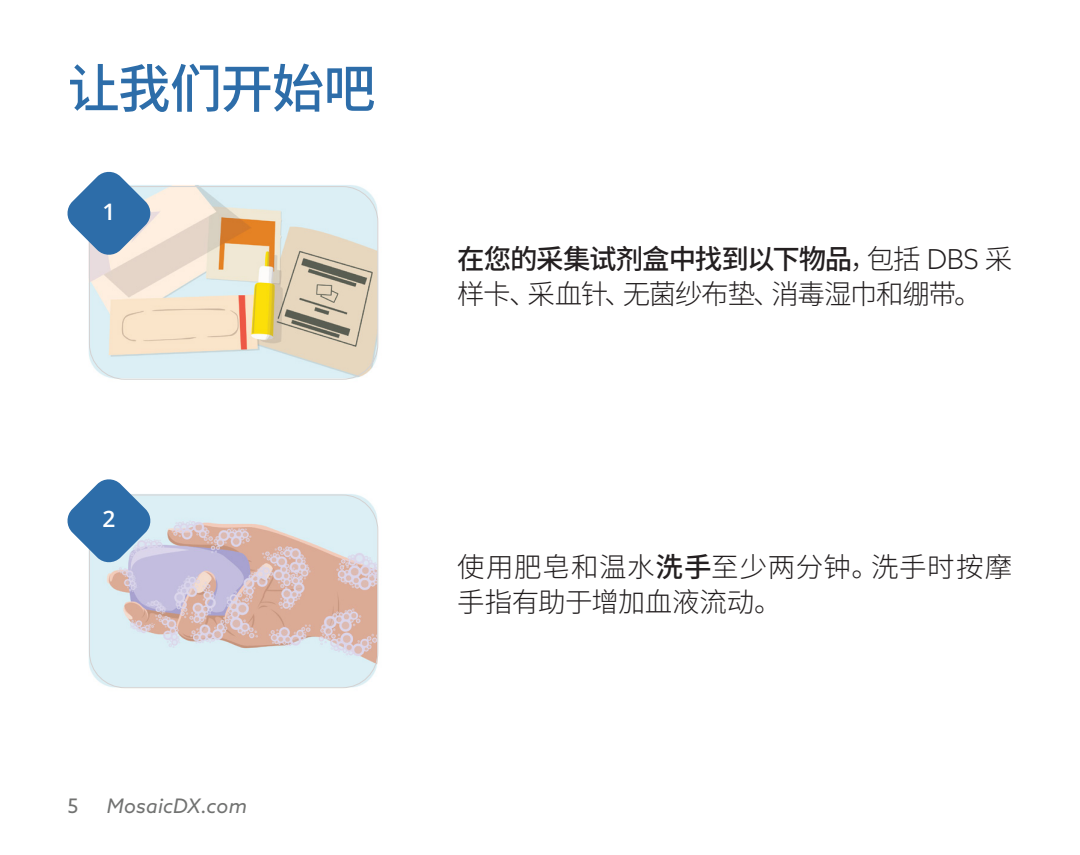
<style>
.page{position:relative;width:1080px;height:855px;background:#fff}
.page>*{position:absolute;margin:0;border:0;box-sizing:border-box;transform-origin:0 0}
.MDX_Paragraph_Style{font:500 52.5px "Noto Sans CJ Ksc";letter-spacing:-.025em;color:#2d6da9}
.MDX_Paragraph_Style-2{font:300 27.5px/35px "Noto Sans CJ Ksc";letter-spacing:-.05em;color:#231f20}
.MDX_Paragraph_Style-3{font:300 27.5px/35px "Noto Sans CJ Ksc";letter-spacing:.015em;color:#231f20}
.MDX_Paragraph_Style-4{font:600 22.75px "Open Sans";color:#fff}
.t1{font:italic 20px "Azo Sans";letter-spacing:.01em;color:#717271}
.t2{font:20px "Azo Sans";color:#717271}
.s1{font-weight:500}
.s2{font-family:"Azo Sans"}
</style>
<div class="page">
<img style="left:88px;top:494px;width:291px;height:195px">
<div style="left:89px;top:495px;width:289px;height:193px;border:1px solid #d4d2d2;border-radius:35px"></div>
<img style="left:88px;top:185px;width:291px;height:194px">
<svg style="left:67px;top:479px;width:85px;height:85px"></svg>
<div style="left:89px;top:186px;width:289px;height:194px;border:1px solid #d4d2d2;border-radius:35px"></div>
<svg style="left:67px;top:171px;width:85px;height:85px"></svg>
<p class="MDX_Paragraph_Style" style="left:68px;top:59px;width:310px">让我们开始吧</p>
<p class="MDX_Paragraph_Style-4" style="left:102px;top:196px;width:14px">1</p>
<p class="MDX_Paragraph_Style-4" style="left:102px;top:503px;width:14px">2</p>
<p class="t2" style="left:68px;top:793px;width:12px">5</p>
<p class="t1" style="left:107px;top:793px;width:142px">MosaicDX.com</p>
<p class="MDX_Paragraph_Style-2" style="left:457px;top:242px;width:557px"><span class="s1">在您的采集试剂盒中找到以下物品</span>，包括 <span class="s2">DBS</span> 采样卡、采血针、无菌纱布垫、消毒湿巾和绷带。</p>
<p class="MDX_Paragraph_Style-3" style="left:457px;top:550px;width:557px">使用肥皂和温水<span class="s1">洗手</span>至少两分钟。洗手时按摩手指有助于增加血液流动。</p>
</div>
